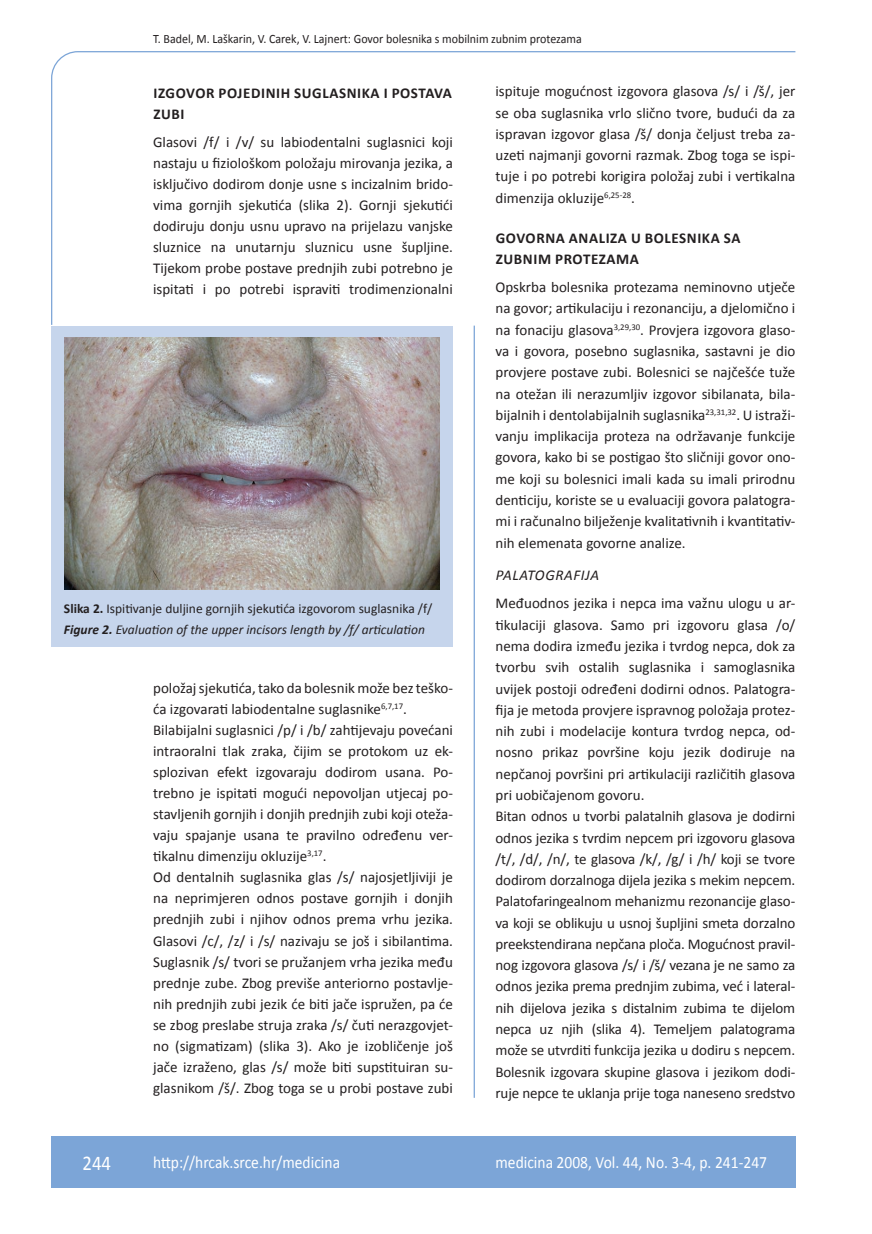
<style>
.page{position:relative;width:872px;height:1234px;background:#fff}
.page>*{position:absolute;margin:0;border:0;box-sizing:border-box;transform-origin:0 0}
.t1{font:21px "Calibri";color:#fff;scale:.9 1}
.t2{font:17.25px "Calibri";color:#fff;scale:.9 1}
.osnovni_tekst{font:15px/21.3px "Calibri";color:#231f20;text-align:justify}
.podnaslov{font:700 15px/21px "Calibri";letter-spacing:.04em;color:#231f20}
.podpodnaslov{font:italic 15px "Calibri";letter-spacing:.04em;color:#231f20}
.potpis_slika{font:13.5px "Calibri";color:#231f20}
.potpis_slika-2{font:italic 13.5px "Calibri";color:#231f20}
.glava{font:12.75px "Calibri";color:#231f20;scale:.94 1}
.s1{font-weight:700}
</style>
<div class="page">
<div style="left:51px;top:325px;width:402px;height:321px;background:#c6d5ec"></div>
<img style="left:65px;top:338px;width:375px;height:251px">
<svg style="left:51px;top:51px;width:745px;height:275px"></svg>
<hr style="left:473px;top:325px;width:2px;height:772px;background:#7ca5d7">
<div style="left:51px;top:1135px;width:744px;height:51px;background:#7ca5d7"></div>
<p class="glava" style="left:153px;top:30px;width:457px">T. Badel, M. Laškarin, V. Carek, V. Lajnert: Govor bolesnika s mobilnim zubnim protezama</p>
<p class="podnaslov" style="left:153px;top:82px;width:300px">IZGOVOR POJEDINIH SUGLASNIKA I POSTAVA<br>ZUBI</p>
<p class="osnovni_tekst" style="left:153px;top:131px;width:301px">Glasovi /f/ i /v/ su labiodentalni suglasnici koji nastaju u fiziološkom položaju mirovanja jezika, a isključivo dodirom donje usne s incizalnim brido&shy;vima gornjih sjekutića (slika 2). Gornji sjekutići dodiruju donju usnu upravo na prijelazu vanjske sluznice na unutarnju sluznicu usne šupljine.<br>Tijekom probe postave prednjih zubi potrebno je ispitati i po potrebi ispraviti trodimenzionalni</p>
<p class="potpis_slika" style="left:64px;top:600px;width:370px"><span class="s1">Slika 2.</span> Ispitivanje duljine gornjih sjekutića izgovorom suglasnika /f/</p>
<p class="potpis_slika-2" style="left:64px;top:620px;width:362px"><span class="s1">Figure 2.</span> Evaluation of the upper incisors length by /f/ articulation</p>
<p class="osnovni_tekst" style="left:153px;top:677px;width:300px">položaj sjekutića, tako da bolesnik može bez teško&shy;ća izgovarati labiodentalne suglasnike<sup>6,7,17</sup>.</p>
<p class="osnovni_tekst" style="left:153px;top:719px;width:301px">Bilabijalni suglasnici /p/ i /b/ zahtijevaju povećani intraoralni tlak zraka, čijim se protokom uz ek&shy;splozivan efekt izgovaraju dodirom usana. Po&shy;trebno je ispitati mogući nepovoljan utjecaj po&shy;stavljenih gornjih i donjih prednjih zubi koji oteža&shy;vaju spajanje usana te pravilno određenu ver&shy;tikalnu dimenziju okluzije<sup>3,17</sup>.</p>
<p class="osnovni_tekst" style="left:153px;top:866px;width:301px">Od dentalnih suglasnika glas /s/ najosjetljiviji je na neprimjeren odnos postave gornjih i donjih prednjih zubi i njihov odnos prema vrhu jezika.<br>Glasovi /c/, /z/ i /s/ nazivaju se još i sibilantima.<br>Suglasnik /s/ tvori se pružanjem vrha jezika među prednje zube. Zbog previše anteriorno postavlje&shy;nih prednjih zubi jezik će biti jače ispružen, pa će se zbog preslabe struja zraka /s/ čuti nerazgovjet&shy;no (sigmatizam) (slika 3). Ako je izobličenje još jače izraženo, glas /s/ može biti supstituiran su&shy;glasnikom /š/. Zbog toga se u probi postave zubi</p>
<p class="osnovni_tekst" style="left:495px;top:80px;width:301px">ispituje mogućnost izgovora glasova /s/ i /š/, jer se oba suglasnika vrlo slično tvore, budući da za ispravan izgovor glasa /š/ donja čeljust treba za&shy;uzeti najmanji govorni razmak. Zbog toga se ispi&shy;tuje i po potrebi korigira položaj zubi i vertikalna dimenzija okluzije<sup>6,25-28</sup>.</p>
<p class="podnaslov" style="left:496px;top:226px;width:246px">GOVORNA ANALIZA U BOLESNIKA SA<br>ZUBNIM PROTEZAMA</p>
<p class="osnovni_tekst" style="left:495px;top:276px;width:301px">Opskrba bolesnika protezama neminovno utječe na govor; artikulaciju i rezonanciju, a djelomično i na fonaciju glasova<sup>3,29,30</sup>. Provjera izgovora glaso&shy;va i govora, posebno suglasnika, sastavni je dio provjere postave zubi. Bolesnici se najčešće tuže na otežan ili nerazumljiv izgovor sibilanata, bila&shy;bijalnih i dentolabijalnih suglasnika<sup>23,31,32</sup>. U istraži&shy;vanju implikacija proteza na održavanje funkcije govora, kako bi se postigao što sličniji govor ono&shy;me koji su bolesnici imali kada su imali prirodnu denticiju, koriste se u evaluaciji govora palatogra&shy;mi i računalno bilježenje kvalitativnih i kvantitativ&shy;nih elemenata govorne analize.</p>
<p class="podpodnaslov" style="left:496px;top:565px;width:105px">Palatografija</p>
<p class="osnovni_tekst" style="left:495px;top:592px;width:301px">Međuodnos jezika i nepca ima važnu ulogu u ar&shy;tikulaciji glasova. Samo pri izgovoru glasa /o/ nema dodira između jezika i tvrdog nepca, dok za tvorbu svih ostalih suglasnika i samoglasnika uvijek postoji određeni dodirni odnos. Palatogra&shy;fija je metoda provjere ispravnog položaja protez&shy;nih zubi i modelacije kontura tvrdog nepca, od&shy;nosno prikaz površine koju jezik dodiruje na nepčanoj površini pri artikulaciji različitih glasova pri uobičajenom govoru.</p>
<p class="osnovni_tekst" style="left:495px;top:804px;width:301px">Bitan odnos u tvorbi palatalnih glasova je dodirni odnos jezika s tvrdim nepcem pri izgovoru glasova /t/, /d/, /n/, te glasova /k/, /g/ i /h/ koji se tvore dodirom dorzalnoga dijela jezika s mekim nepcem.<br>Palatofaringealnom mehanizmu rezonancije glaso&shy;va koji se oblikuju u usnoj šupljini smeta dorzalno preekstendirana nepčana ploča. Mogućnost pravil&shy;nog izgovora glasova /s/ i /š/ vezana je ne samo za odnos jezika prema prednjim zubima, već i lateral&shy;nih dijelova jezika s distalnim zubima te dijelom nepca uz njih (slika 4). Temeljem palatograma može se utvrditi funkcija jezika u dodiru s nepcem.<br>Bolesnik izgovara skupine glasova i jezikom dodi&shy;ruje nepce te uklanja prije toga naneseno sredstvo</p>
<p class="t1" style="left:82px;top:1149px;width:33px">244</p>
<p class="t2" style="left:153px;top:1150px;width:209px">http://hrcak.srce.hr/medicina</p>
<p class="t2" style="left:495px;top:1151px;width:303px">medicina 2008, Vol. 44, No. 3-4, p. 241-247</p>
</div>
